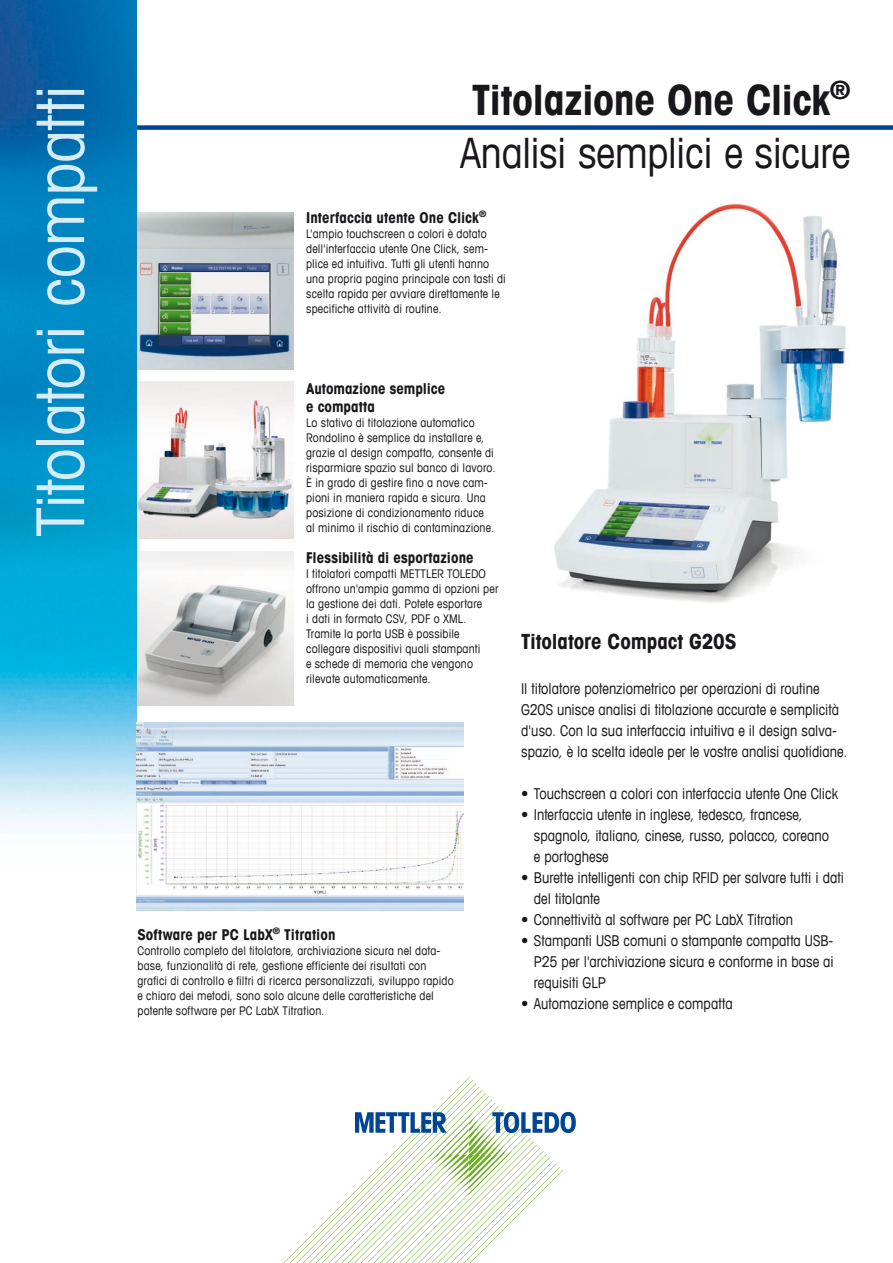
<style>
.page{position:relative;width:893px;height:1263px;background:#fff}
.page>*{position:absolute;margin:0;border:0;box-sizing:border-box;transform-origin:0 0}
.E_Vertical_Bar_Text{font:condensed 66px "Avant Garde Com";letter-spacing:-.015em;color:#d5edfa}
.E_Headline_bold_28_3{font:condensed 42px "Avant Garde Com";letter-spacing:-.01em;color:#1a171c}
.E_Headline_bold_28_3-2{font:700 condensed 42px "Avant Garde Com";letter-spacing:-.01em;color:#1a171c}
.E_Feature_Text_book{font:700 condensed 21px "Avant Garde Com";letter-spacing:-.005em;color:#1a171c}
.E_Lead_Text_book_10{font:condensed 15px/21px "Avant Garde Com";color:#1a171c}
.E_Feature_Text_book-2{font:700 condensed 15px/18px "Avant Garde Com";color:#1a171c}
.E_Feature_Text_book-3{font:condensed 12px/15px "Avant Garde Com";letter-spacing:.015em;color:#1a171c}
</style>
<div class="page">
<div style="left:111px;top:125px;width:782px;height:5px;background:#004595"></div>
<svg style="left:283px;top:1077px;width:293px;height:186px"></svg>
<img style="left:554px;top:203px;width:292px;height:400px">
<img style="left:136px;top:552px;width:157px;height:153px">
<img style="left:136px;top:381px;width:157px;height:157px">
<img style="left:136px;top:213px;width:157px;height:157px">
<img style="left:0;top:0;width:136px;height:832px">
<img style="left:136px;top:723px;width:327px;height:187px">
<p class="E_Vertical_Bar_Text" style="left:20px;top:537px;width:453px;rotate:-90deg">Titolatori compatti</p>
<p class="E_Headline_bold_28_3-2" style="left:472px;top:73px;width:380px">Titolazione One Click<sup>®</sup></p>
<p class="E_Headline_bold_28_3" style="left:460px;top:127px;width:392px">Analisi semplici e sicure</p>
<p class="E_Feature_Text_book-2" style="left:306px;top:209px;width:182px">Interfaccia utente One Click<sup>®</sup></p>
<p class="E_Feature_Text_book-3" style="left:306px;top:226px;width:201px">L'ampio touchscreen a colori è dotato dell'interfaccia utente One Click, sem&shy;plice ed intuitiva. Tutti gli utenti hanno una propria pagina principale con tasti di scelta rapida per avviare direttamente le specifiche attività di routine.</p>
<p class="E_Feature_Text_book-2" style="left:306px;top:380px;width:141px">Automazione semplice e compatta</p>
<p class="E_Feature_Text_book-3" style="left:306px;top:415px;width:191px">Lo stativo di titolazione automatico Rondolino è semplice da installare e, grazie al design compatto, consente di risparmiare spazio sul banco di lavoro.<br>È in grado di gestire fino a nove cam&shy;pioni in maniera rapida e sicura. Una posizione di condizionamento riduce<br>al minimo il rischio di contaminazione.</p>
<p class="E_Feature_Text_book-2" style="left:306px;top:548px;width:169px">Flessibilità di esportazione</p>
<p class="E_Feature_Text_book-3" style="left:306px;top:566px;width:194px">I titolatori compatti METTLER TOLEDO offrono un'ampia gamma di opzioni per la gestione dei dati. Potete esportare<br>i dati in formato CSV, PDF o XML.<br>Tramite la porta USB è possibile collegare dispositivi quali stampanti<br>e schede di memoria che vengono rilevate automaticamente.</p>
<p class="E_Feature_Text_book-2" style="left:137px;top:925px;width:200px">Software per PC LabX<sup>®</sup> Titration</p>
<p class="E_Feature_Text_book-3" style="left:137px;top:943px;width:318px">Controllo completo del titolatore, archiviazione sicura nel data&shy;base, funzionalità di rete, gestione efficiente dei risultati con grafici di controllo e filtri di ricerca personalizzati, sviluppo rapido e chiaro dei metodi, sono solo alcune delle caratteristiche del potente software per PC LabX Titration.</p>
<p class="E_Feature_Text_book" style="left:521px;top:628px;width:217px">Titolatore Compact G20S</p>
<p class="E_Lead_Text_book_10" style="left:521px;top:678px;width:328px">Il titolatore potenziometrico per operazioni di routine G20S unisce analisi di titolazione accurate e semplicità d'uso. Con la sua interfaccia intuitiva e il design salva&shy;spazio, è la scelta ideale per le vostre analisi quotidiane.</p>
<p class="E_Lead_Text_book_10" style="left:521px;top:783px;width:319px">• Touchscreen a colori con interfaccia utente One Click</p>
<p class="E_Lead_Text_book_10" style="left:534px;top:804px;width:297px;text-indent:-13px">• Interfaccia utente in inglese, tedesco, francese, spagnolo, italiano, cinese, russo, polacco, coreano e portoghese</p>
<p class="E_Lead_Text_book_10" style="left:534px;top:867px;width:312px;text-indent:-13px">• Burette intelligenti con chip RFID per salvare tutti i dati del titolante</p>
<p class="E_Lead_Text_book_10" style="left:521px;top:909px;width:274px">• Connettività al software per PC LabX Titration</p>
<p class="E_Lead_Text_book_10" style="left:534px;top:930px;width:301px;text-align:justify;text-indent:-13px">• Stampanti USB comuni o stampante compatta USB-P25 per l'archiviazione sicura e conforme in base ai requisiti GLP</p>
<p class="E_Lead_Text_book_10" style="left:521px;top:993px;width:213px">• Automazione semplice e compatta</p>
</div>
